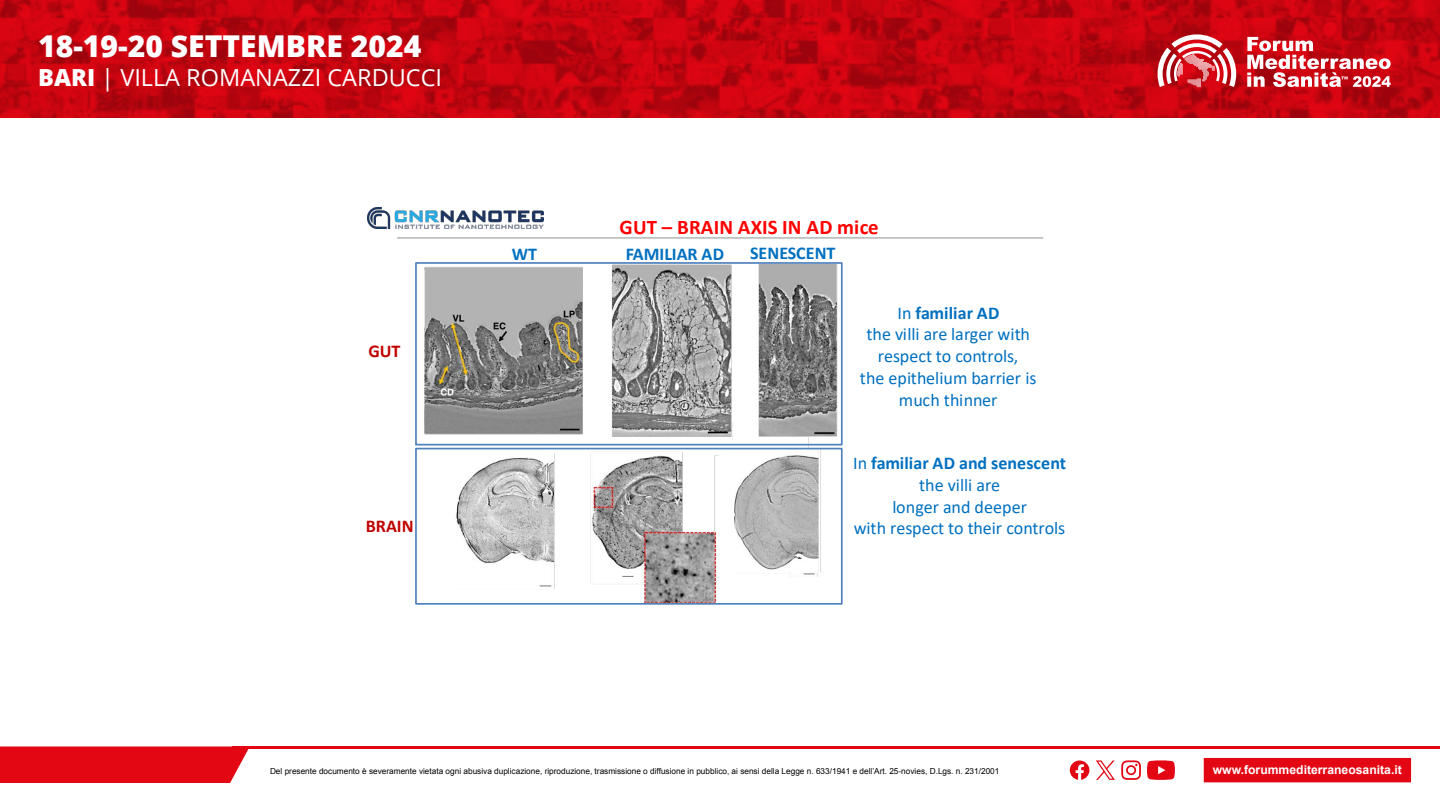
<style>
.page{position:relative;width:1440px;height:810px;background:#fff}
.page>*{position:absolute;margin:0;border:0;box-sizing:border-box;transform-origin:0 0}
.t1{font:800 30.08px "Open Sans";color:#fff}
.t2{font:23.55px "Open Sans";color:#fff}
.t3{font:700 20.85px "Calibri";color:#f00}
.t4{font:18px/21.7px "Calibri";color:#0070c0;text-align:center}
.t5{font:700 18px "Calibri";letter-spacing:-.005em;color:#0070c0}
.t6{font:700 18px "Calibri";color:#c00000}
.t7{font:700 12.15px "Arial";color:#fff}
.t8{font:8.25px "Arial";color:#000}
.s1{font-weight:800}
.s2{font-weight:700}
</style>
<div class="page">
<div style="left:0;top:746px;width:249px;height:37px;background:#e30613"></div>
<hr style="left:232px;top:746px;width:1208px;height:3px;background:#e30613">
<div style="left:1203px;top:757px;width:209px;height:27px;background:#e30613;border:1px solid #fff"></div>
<svg style="left:1121px;top:760px;width:20px;height:20px"></svg>
<svg style="left:1147px;top:760px;width:28px;height:20px"></svg>
<svg style="left:1070px;top:761px;width:19px;height:19px"></svg>
<svg style="left:1096px;top:760px;width:19px;height:20px"></svg>
<svg style="left:0;top:0;width:1440px;height:117px;background:#c2040f"></svg>
<svg style="left:1158px;top:34px;width:78px;height:53px"></svg>
<svg style="left:1247px;top:37px;width:144px;height:50px"></svg>
<img style="left:735px;top:451px;width:86px;height:126px">
<img style="left:367px;top:208px;width:176px;height:21px">
<hr style="left:397px;top:237px;width:646px;height:1px;background:#9d9c9c">
<img style="left:612px;top:265px;width:123px;height:175px">
<img style="left:590px;top:452px;width:129px;height:150px">
<img style="left:757px;top:265px;width:85px;height:183px">
<img style="left:424px;top:266px;width:159px;height:169px">
<img style="left:456px;top:453px;width:99px;height:136px">
<div style="left:415px;top:262px;width:428px;height:184px;border:2px solid #4f81bd"></div>
<div style="left:415px;top:448px;width:428px;height:157px;border:2px solid #4f81bd"></div>
<h1 class="t1" style="left:38px;top:24px;width:385px">18-19-20 SETTEMBRE 2024</h1>
<h2 class="t2" style="left:38px;top:62px;width:406px"><span class="s1">BARI</span> | VILLA ROMANAZZI CARDUCCI</h2>
<h3 class="t6" style="left:369px;top:339px;width:34px">GUT</h3>
<h3 class="t6" style="left:366px;top:513px;width:49px">BRAIN</h3>
<h3 class="t3" style="left:620px;top:213px;width:261px">GUT – BRAIN AXIS IN AD mice</h3>
<h3 class="t5" style="left:512px;top:241px;width:27px">WT</h3>
<h3 class="t5" style="left:626px;top:241px;width:100px">FAMILIAR AD</h3>
<h3 class="t5" style="left:750px;top:240px;width:87px">SENESCENT</h3>
<h3 class="t4" style="left:860px;top:302px;width:178px">In <span class="s2">familiar AD<br></span>the villi are larger with respect to controls,<br>the epithelium barrier is much thinner</h3>
<h3 class="t4" style="left:853px;top:452px;width:214px">In <span class="s2">familiar AD and senescent </span>the villi are<br>longer and deeper<br>with respect to their controls</h3>
<p class="t8" style="left:270px;top:766px;width:731px">Del presente documento è severamente vietata ogni abusiva duplicazione, riproduzione, trasmissione o diffusione in pubblico, ai sensi della Legge n. 633/1941 e dell’Art. 25-novies, D.Lgs. n. 231/2001</p>
<h3 class="t7" style="left:1213px;top:762px;width:191px">www.forummediterraneosanita.it</h3>
</div>
